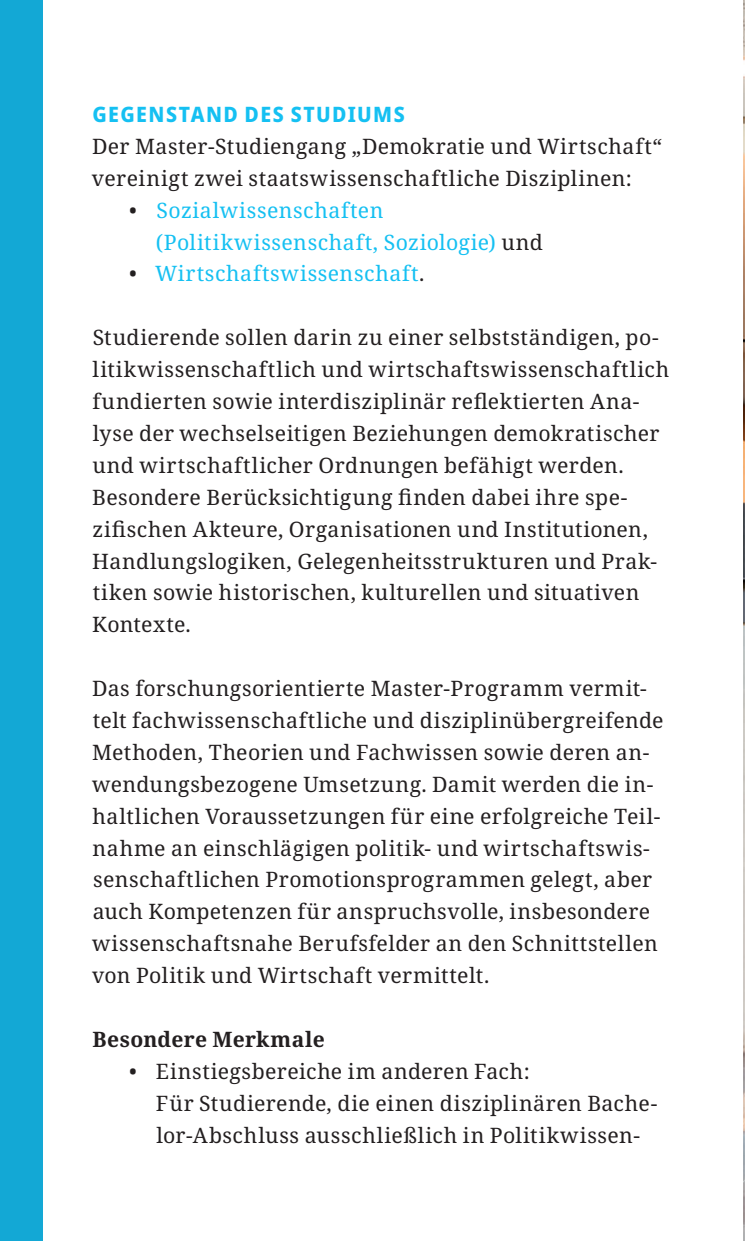
<style>
.page{position:relative;width:745px;height:1241px;background:#fff}
.page>*{position:absolute;margin:0;border:0;box-sizing:border-box;transform-origin:0 0}
.t1{font:21.25px/32px "Noto Serif";letter-spacing:.02em;color:#231f20}
.t2{font:21.25px/32px "Noto Serif";letter-spacing:.03em;color:#15c0f2}
.t3{font:800 semi-condensed 21.25px "Noto Sans";letter-spacing:.065em;color:#15c0f2}
.t4{font:700 21.25px "Noto Serif";letter-spacing:.015em;color:#231f20}
.s1{color:#231f20}
</style>
<div class="page">
<img style="left:743px;top:0;width:1px;height:1240px">
<div style="left:0;top:0;width:43px;height:1240px;background:#13a8d5"></div>
<p class="t3" style="left:92px;top:99px;width:314px">GEGENSTAND DES STUDIUMS</p>
<p class="t1" style="left:92px;top:131px;width:571px">Der Master-Studiengang „Demokratie und Wirtschaft“ vereinigt zwei staatswissenschaftliche Disziplinen:</p>
<p class="t2" style="left:156px;top:194px;width:388px;text-indent:-27px"><span class="s1">•</span> Sozialwissenschaften (Politikwissenschaft, Soziologie) <span class="s1">und</span></p>
<p class="t2" style="left:129px;top:258px;width:296px"><span class="s1">•</span> Wirtschaftswissenschaft<span class="s1">.</span></p>
<p class="t1" style="left:92px;top:322px;width:578px">Studierende sollen darin zu einer selbstständigen, po&shy;litikwissenschaftlich und wirtschaftswissenschaftlich fundierten sowie interdisziplinär reflektierten Ana&shy;lyse der wechselseitigen Beziehungen demokratischer und wirtschaftlicher Ordnungen befähigt werden.<br>Besondere Berücksichtigung finden dabei ihre spe&shy;zifischen Akteure, Organisationen und Institutionen, Handlungslogiken, Gelegenheitsstrukturen und Prak&shy;tiken sowie historischen, kulturellen und situativen Kontexte.</p>
<p class="t1" style="left:92px;top:673px;width:572px">Das forschungsorientierte Master-Programm vermit&shy;telt fachwissenschaftliche und disziplinübergreifende Methoden, Theorien und Fachwissen sowie deren an&shy;wendungsbezogene Umsetzung. Damit werden die in&shy;haltlichen Voraussetzungen für eine erfolgreiche Teil&shy;nahme an einschlägigen politik- und wirtschaftswis&shy;senschaftlichen Promotionsprogrammen gelegt, aber auch Kompetenzen für anspruchsvolle, insbesondere wissenschaftsnahe Berufsfelder an den Schnittstellen von Politik und Wirtschaft vermittelt.</p>
<p class="t4" style="left:92px;top:1024px;width:233px">Besondere Merkmale</p>
<p class="t1" style="left:156px;top:1055px;width:502px;text-indent:-27px">• Einstiegsbereiche im anderen Fach:<br>Für Studierende, die einen disziplinären Bache&shy;lor-Abschluss ausschließlich in Politikwissen-</p>
</div>
